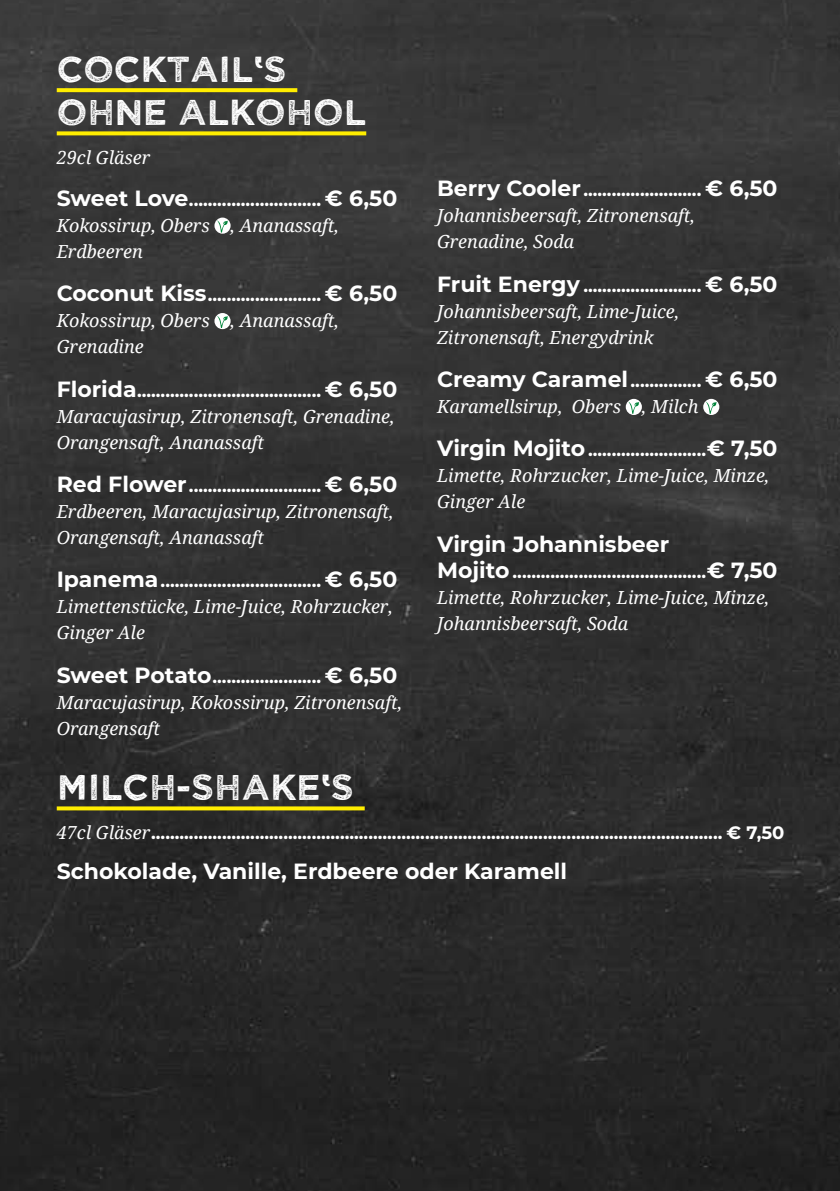
<style>
.page{position:relative;width:840px;height:1191px;background:#fff}
.page>*{position:absolute;margin:0;border:0;box-sizing:border-box;transform-origin:0 0}
.t1{font:36px/43.2px "Wicked Grit";color:#fff}
.t2{font:700 22px "Montserrat";color:#fff}
.t3{font:700 18px "Montserrat";color:#fff}
.t4{font:italic 18px/26px "Noto Serif";color:#fff}
.s1{font-size:22px}
.s2{font-size:18px}
.s3{font-family:"Noto Serif";font-weight:400;font-style:italic}
</style>
<div class="page">
<div style="left:0;top:0;width:839px;height:1191px;background:linear-gradient(to bottom,#3c3c3c,#232323)"></div>
<svg style="left:57px;top:806px;width:307px;height:4px"></svg>
<svg style="left:57px;top:88px;width:240px;height:4px"></svg>
<svg style="left:57px;top:131px;width:309px;height:4px"></svg>
<svg style="left:214px;top:217px;width:16px;height:17px"></svg>
<svg style="left:217px;top:220px;width:11px;height:12px"></svg>
<svg style="left:214px;top:313px;width:16px;height:16px"></svg>
<svg style="left:217px;top:316px;width:11px;height:12px"></svg>
<svg style="left:625px;top:399px;width:16px;height:16px"></svg>
<svg style="left:628px;top:402px;width:10px;height:12px"></svg>
<svg style="left:702px;top:399px;width:17px;height:16px"></svg>
<svg style="left:705px;top:402px;width:11px;height:12px"></svg>
<h1 class="t1" style="left:57px;top:46px;width:311px">COCKTAIL‘S<br>OHNE ALKOHOL</h1>
<p class="t4" style="left:57px;top:144px;width:95px">29cl Gläser</p>
<p class="t3" style="left:57px;top:186px;width:342px"><span class="s1">Sweet Love</span>............................ <span class="s1">€ 6,50</span></p>
<p class="t4" style="left:57px;top:212px;width:283px">Kokossirup, Obers , Ananassaft,<br>Erdbeeren</p>
<p class="t3" style="left:57px;top:282px;width:342px"><span class="s1">Coconut Kiss</span>........................ <span class="s1">€ 6,50</span></p>
<p class="t4" style="left:57px;top:307px;width:283px">Kokossirup, Obers , Ananassaft,<br>Grenadine</p>
<p class="t3" style="left:57px;top:377px;width:342px"><span class="s1">Florida</span>....................................... <span class="s1">€ 6,50</span></p>
<p class="t4" style="left:57px;top:402px;width:339px">Maracujasirup, Zitronensaft, Grenadine,<br>Orangensaft, Ananassaft</p>
<p class="t3" style="left:57px;top:472px;width:342px"><span class="s1">Red Flower</span>............................ <span class="s1">€ 6,50</span></p>
<p class="t4" style="left:57px;top:498px;width:338px">Erdbeeren, Maracujasirup, Zitronensaft,<br>Orangensaft, Ananassaft</p>
<p class="t3" style="left:57px;top:568px;width:342px"><span class="s1">Ipanema</span>.................................. <span class="s1">€ 6,50</span></p>
<p class="t4" style="left:57px;top:593px;width:337px">Limettenstücke, Lime-Juice, Rohrzucker,<br>Ginger Ale</p>
<p class="t3" style="left:57px;top:663px;width:342px"><span class="s1">Sweet Potato</span>....................... <span class="s1">€ 6,50</span></p>
<p class="t4" style="left:57px;top:689px;width:347px">Maracujasirup, Kokossirup, Zitronensaft,<br>Orangensaft</p>
<p class="t3" style="left:437px;top:177px;width:342px"><span class="s1">Berry Cooler</span> ......................... <span class="s1">€ 6,50</span></p>
<p class="t4" style="left:437px;top:202px;width:259px">Johannisbeersaft, Zitronensaft,<br>Grenadine, Soda</p>
<p class="t3" style="left:437px;top:272px;width:342px"><span class="s1">Fruit Energy</span> ......................... <span class="s1">€ 6,50</span></p>
<p class="t4" style="left:437px;top:297px;width:244px">Johannisbeersaft, Lime-Juice,<br>Zitronensaft, Energydrink</p>
<p class="t2" style="left:437px;top:363px;width:342px">Creamy Caramel<span class="s2">...............</span> € 6,50</p>
<p class="t4" style="left:437px;top:393px;width:263px">Karamellsirup, Obers , Milch</p>
<p class="t3" style="left:437px;top:437px;width:342px"><span class="s1">Virgin Mojito</span> .........................<span class="s1">€ 7,50</span></p>
<p class="t4" style="left:437px;top:462px;width:334px">Limette, Rohrzucker, Lime-Juice, Minze,<br>Ginger Ale</p>
<p class="t2" style="left:437px;top:528px;width:233px">Virgin Johannisbeer</p>
<p class="t3" style="left:437px;top:559px;width:342px"><span class="s1">Mojito</span> .........................................<span class="s1">€ 7,50</span></p>
<p class="t4" style="left:437px;top:584px;width:334px">Limette, Rohrzucker, Lime-Juice, Minze,<br>Johannisbeersaft, Soda</p>
<h1 class="t1" style="left:57px;top:764px;width:298px">MILCH-SHAKE‘S</h1>
<p class="t3" style="left:57px;top:819px;width:728px"><span class="s3">47cl Gläser</span>......................................................................................................................... € 7,50</p>
<p class="t2" style="left:57px;top:855px;width:511px">Schokolade, Vanille, Erdbeere oder Karamell</p>
</div>
